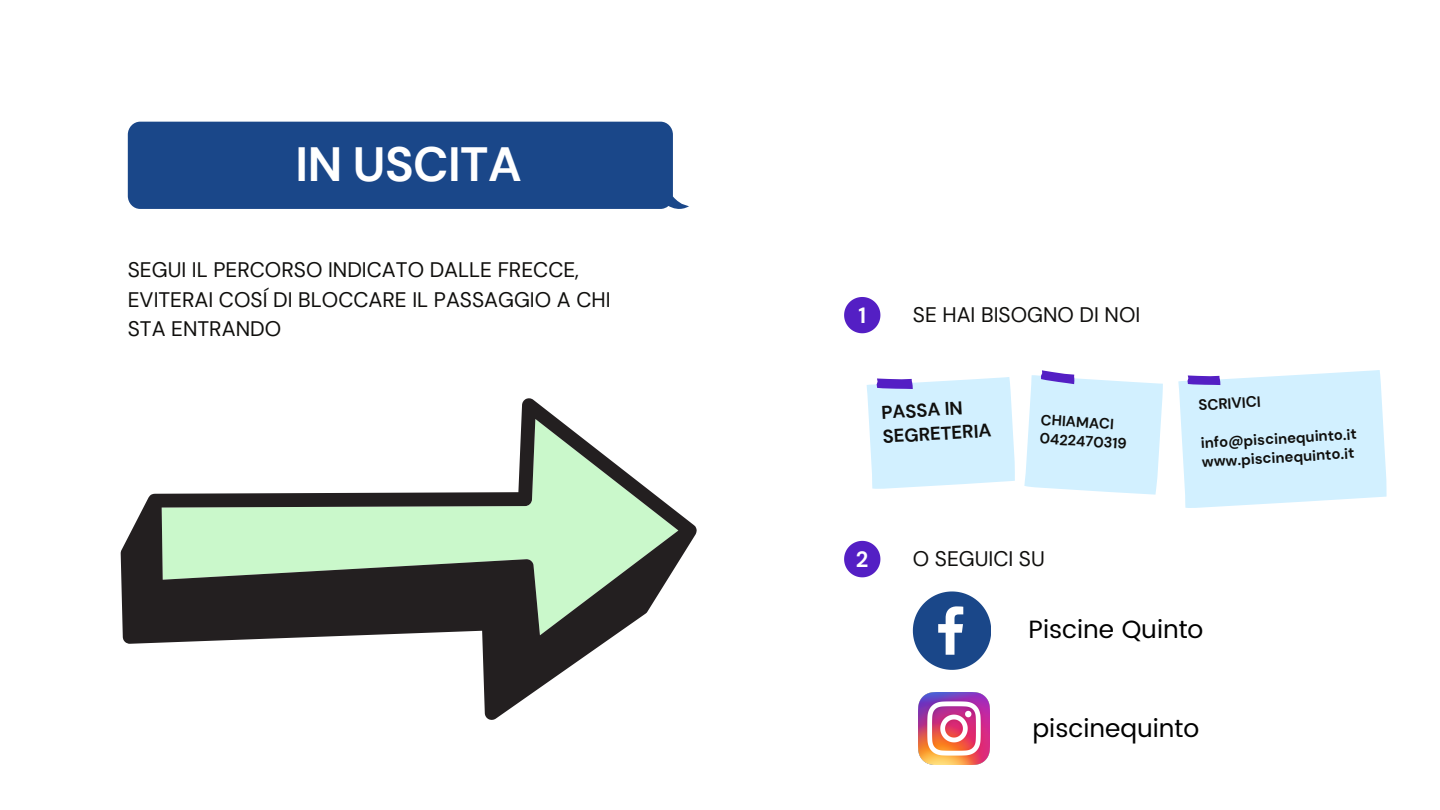
<style>
.page{position:relative;width:1440px;height:810px;background:#fff}
.page>*{position:absolute;margin:0;border:0;box-sizing:border-box;transform-origin:0 0}
.t1{font:700 48px "DM Sans";letter-spacing:-.01em;color:#fff}
.t2{font:25px "Poppins";color:#000}
.t3{font:700 22px "DM Sans";color:#fff}
.t4{font:21px/29.2px "DM Sans";color:#100f0d}
.t5{font:700 18.4px/23.9px "DM Sans";color:#100f0d}
.t6{font:700 14.9px "DM Sans";color:#100f0d}
.t7{font:700 14.6px "DM Sans";color:#100f0d}
</style>
<div class="page">
<div style="left:128px;top:122px;width:561px;height:87px;background:#1a4789"></div>
<svg style="left:844px;top:297px;width:36px;height:36px"></svg>
<svg style="left:844px;top:541px;width:36px;height:36px"></svg>
<svg style="left:866px;top:377px;width:149px;height:112px;background:#d3edfd"></svg>
<svg style="left:1024px;top:370px;width:139px;height:125px;background:#d6eefd"></svg>
<svg style="left:1178px;top:370px;width:209px;height:138px;background:#d5effe"></svg>
<svg style="left:121px;top:398px;width:576px;height:322px"></svg>
<svg style="left:913px;top:591px;width:78px;height:78px"></svg>
<img style="left:918px;top:693px;width:72px;height:71px">
<p class="t1" style="left:296px;top:134px;width:228px">IN USCITA</p>
<p class="t4" style="left:128px;top:255px;width:484px">SEGUI IL PERCORSO INDICATO DALLE FRECCE,<br>EVITERAI COSÍ DI BLOCCARE IL PASSAGGIO A CHI<br>STA ENTRANDO</p>
<p class="t3" style="left:858px;top:301px;width:9px">1</p>
<p class="t4" style="left:913px;top:300px;width:229px">SE HAI BISOGNO DI NOI</p>
<p class="t5" style="left:881px;top:401px;width:110px;rotate:-3deg">PASSA IN<br>SEGRETERIA</p>
<p class="t7" style="left:1042px;top:410px;width:75px;rotate:4deg">CHIAMACI</p>
<p class="t7" style="left:1040px;top:429px;width:89px;rotate:4deg">0422470319</p>
<p class="t6" style="left:1198px;top:395px;width:64px;rotate:-3deg">SCRIVICI</p>
<p class="t6" style="left:1200px;top:433px;width:158px;rotate:-3deg">info@piscinequinto.it</p>
<p class="t6" style="left:1201px;top:452px;width:154px;rotate:-3deg">www.piscinequinto.it</p>
<p class="t3" style="left:856px;top:545px;width:14px">2</p>
<p class="t4" style="left:913px;top:544px;width:134px">O SEGUICI SU</p>
<p class="t2" style="left:1029px;top:615px;width:176px">Piscine Quinto</p>
<p class="t2" style="left:1033px;top:713px;width:168px">piscinequinto</p>
</div>
